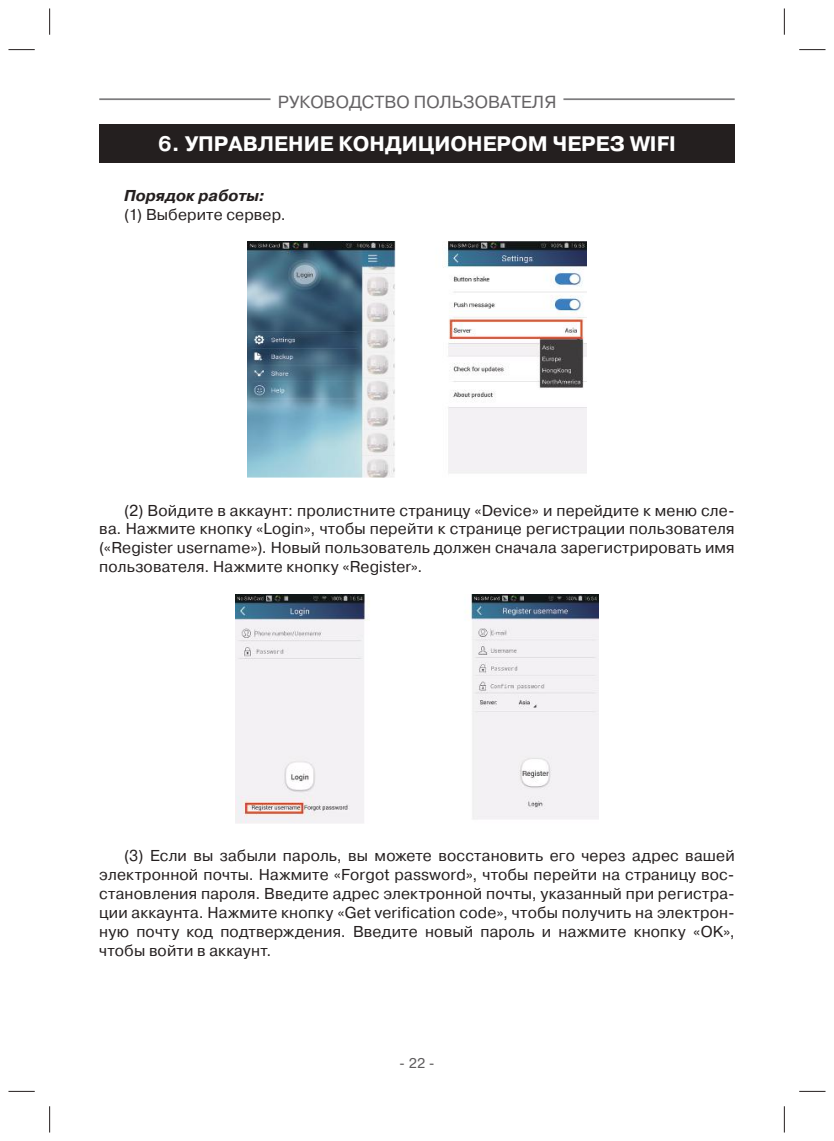
<style>
.page{position:relative;width:834px;height:1141px;background:#fff}
.page>*{position:absolute;margin:0;border:0;box-sizing:border-box;transform-origin:0 0}
.t1{font:700 21px "Pragmatica C";color:#fff}
.t2{font:17.5px "Pragmatica C";color:#656365}
.t3{font:15.75px/18.9px "Pragmatica C";letter-spacing:.01em;color:#241f1f;text-align:justify}
.t4{font:italic 700 15.75px "Pragmatica C";letter-spacing:.005em;color:#241f1f}
.t5{font:14px "Pragmatica C";color:#5e5c5d}
</style>
<div class="page">
<hr style="left:99px;top:98px;width:171px;height:2px;background:#7d7c7e">
<hr style="left:563px;top:98px;width:171px;height:2px;background:#7d7c7e">
<img style="left:247px;top:242px;width:339px;height:236px">
<img style="left:235px;top:594px;width:363px;height:230px">
<div style="left:99px;top:124px;width:635px;height:39px;background:#241f1f"></div>
<svg style="left:8px;top:49px;width:27px;height:1px"></svg>
<svg style="left:799px;top:49px;width:26px;height:1px"></svg>
<svg style="left:8px;top:1091px;width:27px;height:1px"></svg>
<svg style="left:799px;top:1091px;width:26px;height:1px"></svg>
<svg style="left:49px;top:8px;width:1px;height:27px"></svg>
<svg style="left:49px;top:1106px;width:1px;height:26px"></svg>
<svg style="left:783px;top:8px;width:1px;height:27px"></svg>
<svg style="left:783px;top:1106px;width:1px;height:26px"></svg>
<p class="t2" style="left:278px;top:95px;width:279px">РУКОВОДСТВО ПОЛЬЗОВАТЕЛЯ</p>
<h1 class="t1" style="left:158px;top:132px;width:519px">6. УПРАВЛЕНИЕ КОНДИЦИОНЕРОМ ЧЕРЕЗ WIFI</h1>
<p class="t4" style="left:124px;top:186px;width:142px">Порядок работы:</p>
<p class="t3" style="left:124px;top:206px;width:163px">(1) Выберите сервер.</p>
<p class="t3" style="left:99px;top:502px;width:636px;text-indent:25px">(2) Войдите в аккаунт: пролистните страницу «Device» и перейдите к меню сле&shy;ва. Нажмите кнопку «Login», чтобы перейти к странице регистрации пользователя («Register username»). Новый пользователь должен сначала зарегистрировать имя пользователя. Нажмите кнопку «Register».</p>
<p class="t3" style="left:99px;top:848px;width:637px;text-indent:25px">(3) Если вы забыли пароль, вы можете восстановить его через адрес вашей электронной почты. Нажмите «Forgot password», чтобы перейти на страницу вос&shy;становления пароля. Введите адрес электронной почты, указанный при регистра&shy;ции аккаунта. Нажмите кнопку «Get verification code», чтобы получить на электрон&shy;ную почту код подтверждения. Введите новый пароль и нажмите кнопку «OK», чтобы войти в аккаунт.</p>
<p class="t5" style="left:399px;top:1058px;width:37px">- 22 -</p>
</div>
